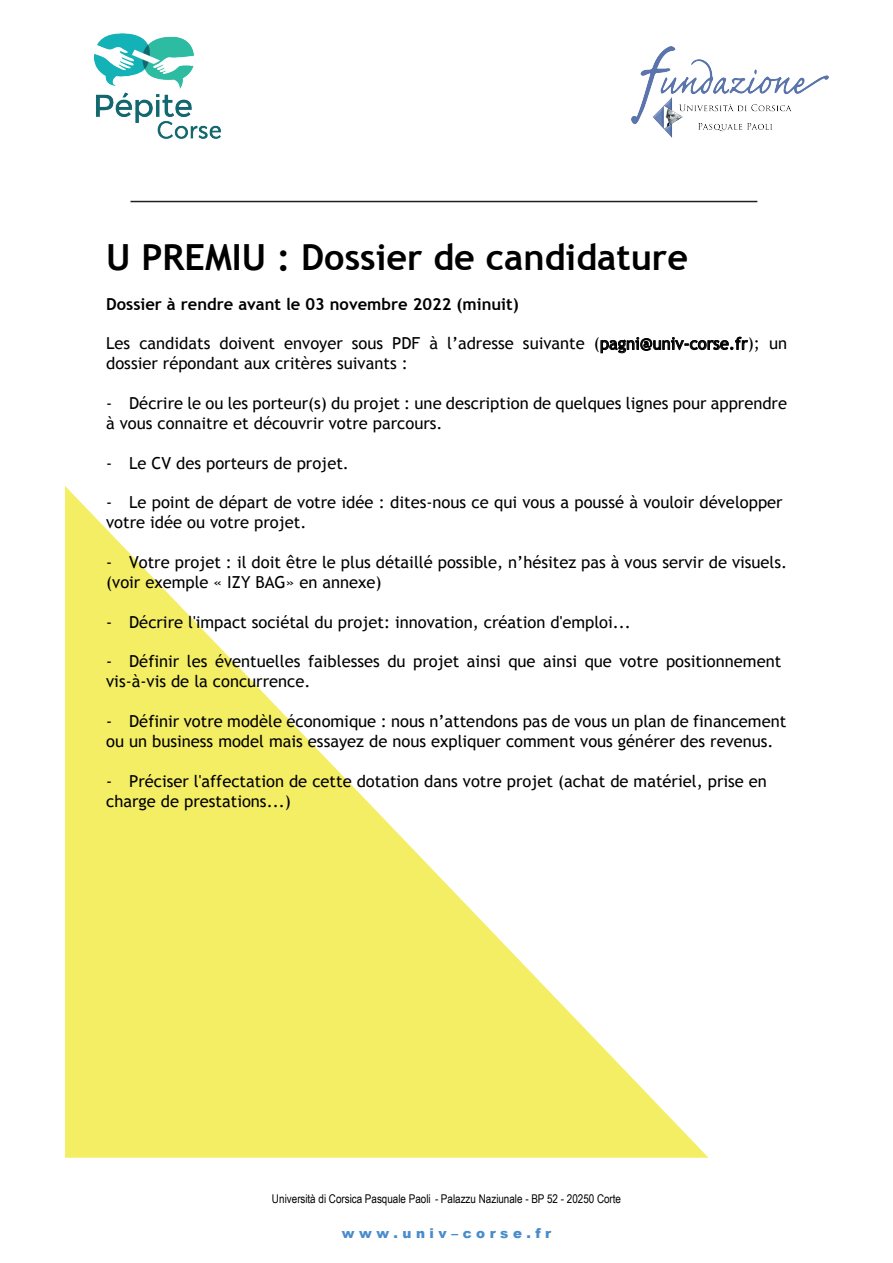
<style>
.page{position:relative;width:893px;height:1263px;background:#fff}
.page>*{position:absolute;margin:0;border:0;box-sizing:border-box;transform-origin:0 0}
.t1{font:700 36px "Trebuchet MS";color:#000001}
.t2{font:16.5px/19.8px "Trebuchet MS";color:#000001}
.t3{font:700 16.5px "Trebuchet MS";color:#000001}
.t4{font:900 13.5px "Arial";color:#498cca}
.t5{font:12px "Arial Narrow";letter-spacing:-.005em;color:#000001}
</style>
<div class="page">
<hr style="left:131px;top:201px;width:626px;height:1px;background:#231f20">
<svg style="left:65px;top:486px;width:644px;height:672px"></svg>
<img style="left:95px;top:33px;width:126px;height:106px">
<svg style="left:600px;top:336px;width:148px;height:18px"></svg>
<img style="left:632px;top:47px;width:197px;height:90px">
<h1 class="t1" style="left:106px;top:235px;width:583px">U PREMIU : Dossier de candidature</h1>
<p class="t3" style="left:106px;top:293px;width:414px">Dossier à rendre avant le 03 novembre 2022 (minuit)</p>
<p class="t2" style="left:106px;top:334px;width:682px">Les candidats doivent envoyer sous PDF à l’adresse suivante (pagni@univ-corse.fr); un dossier répondant aux critères suivants :</p>
<p class="t2" style="left:106px;top:393px;width:682px">- Décrire le ou les porteur(s) du projet : une description de quelques lignes pour apprendre à vous connaitre et découvrir votre parcours.</p>
<p class="t2" style="left:106px;top:453px;width:244px">- Le CV des porteurs de projet.</p>
<p class="t2" style="left:106px;top:492px;width:678px">- Le point de départ de votre idée : dites-nous ce qui vous a poussé à vouloir développer votre idée ou votre projet.</p>
<p class="t2" style="left:106px;top:552px;width:683px">- Votre projet : il doit être le plus détaillé possible, n’hésitez pas à vous servir de visuels. (voir exemple « IZY BAG» en annexe)</p>
<p class="t2" style="left:106px;top:612px;width:526px">- Décrire l'impact sociétal du projet: innovation, création d'emploi...</p>
<p class="t2" style="left:106px;top:651px;width:677px">- Définir les éventuelles faiblesses du projet ainsi que ainsi que votre positionnement vis-à-vis de la concurrence.</p>
<p class="t2" style="left:106px;top:711px;width:682px">- Définir votre modèle économique : nous n’attendons pas de vous un plan de financement ou un business model mais essayez de nous expliquer comment vous générer des revenus.</p>
<p class="t2" style="left:106px;top:771px;width:662px">- Préciser l'affectation de cette dotation dans votre projet (achat de matériel, prise en charge de prestations...)</p>
<p class="t5" style="left:272px;top:1190px;width:351px">Università di Corsica Pasquale Paoli - Palazzu Naziunale - BP 52 - 20250 Corte</p>
<p class="t4" style="left:342px;top:1223px;width:211px">w w w . u n i v – c o r s e . f r</p>
</div>
